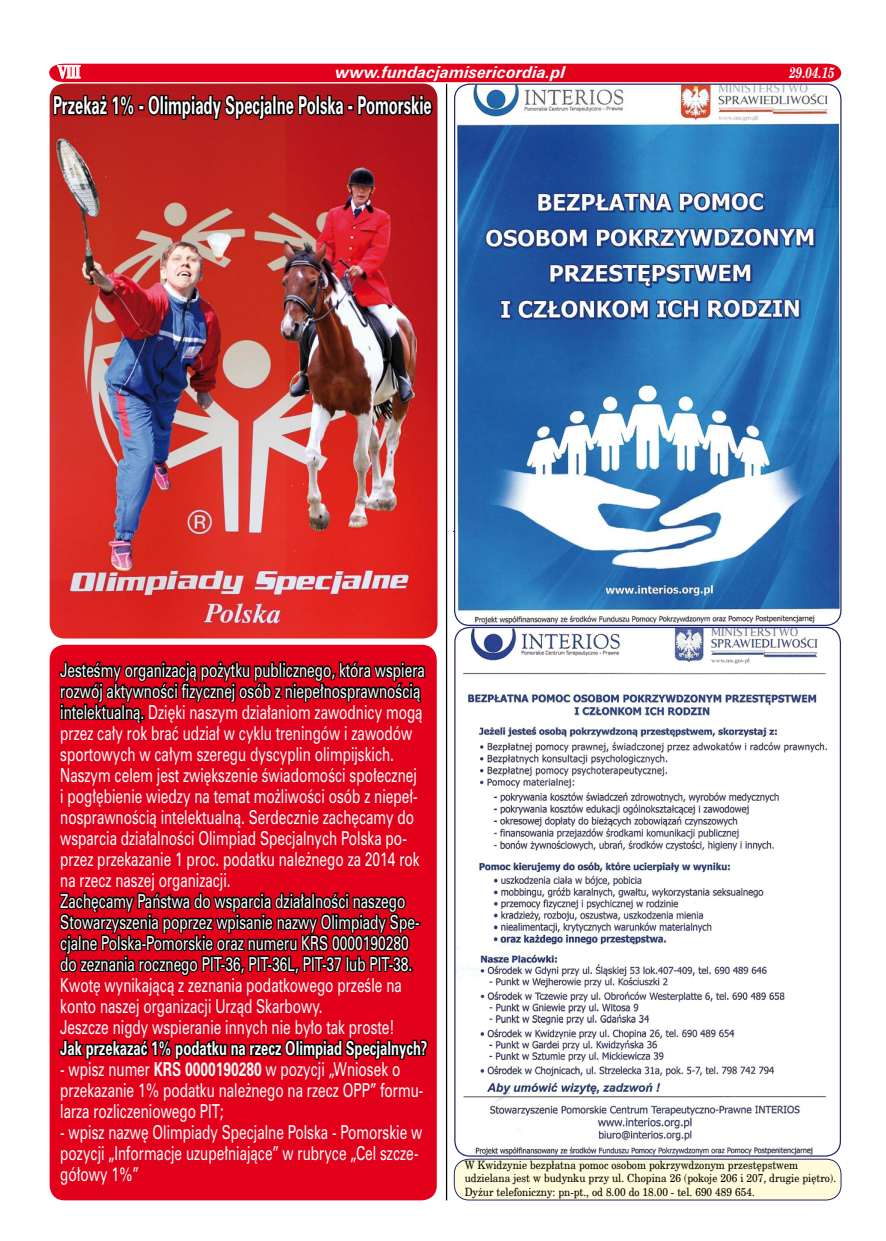
<style>
.page{position:relative;width:886px;height:1241px;background:#fff}
.page>*{position:absolute;margin:0;border:0;box-sizing:border-box;transform-origin:0 0}
.t1{font:700 22.5px "Zurich PL";color:#fff;scale:.61 1}
.t2{font:17.5px/21px "Zurich PL";color:#fff;scale:.72 1}
.t3{font:700 17.5px "Zurich PL";color:#fff;scale:.69 1}
.t4{font:700 17.5px "New Brunswick";color:#fff;scale:.7 1}
.t5{font:italic 700 15px "Zurich PL";color:#fff}
.t6{font:italic 700 15px "New Brunswick";color:#fff;scale:.75 1}
.t7{font:11.25px/13.5px "New Brunswick";color:#000;scale:.9 1}
.s1{font-weight:700}
</style>
<div class="page">
<hr style="left:446px;top:84px;width:1px;height:1116px;background:#000">
<hr style="left:453px;top:531px;width:388px;height:1px;background:#000">
<img style="left:455px;top:84px;width:386px;height:541px;border-radius:15px">
<img style="left:455px;top:627px;width:385px;height:528px;border-radius:15px">
<div style="left:454px;top:1158px;width:387px;height:41px;background:#fffbdb;border-radius:15px"></div>
<div style="left:454px;top:1158px;width:387px;height:42px;border:1px solid #202867;border-radius:15px"></div>
<div style="left:50px;top:644px;width:387px;height:556px;background:#e2001a;border-radius:15px"></div>
<img style="left:50px;top:83px;width:387px;height:555px;border-radius:15px">
<svg style="left:52px;top:93px;width:382px;height:29px;background:#5b0c0e"></svg>
<svg style="left:59px;top:661px;width:367px;height:63px"></svg>
<svg style="left:59px;top:892px;width:361px;height:84px"></svg>
<svg style="left:59px;top:1039px;width:370px;height:21px"></svg>
<svg style="left:49px;top:63px;width:792px;height:19px;background:#e30d26"></svg>
<p class="t4" style="left:58px;top:61px;width:34px">VIII</p>
<p class="t5" style="left:335px;top:62px;width:232px">www.fundacjamisericordia.pl</p>
<p class="t6" style="left:789px;top:63px;width:62px">29.04.15</p>
<p class="t1" style="left:53px;top:90px;width:622px">Przekaż 1% - Olimpiady Specjalne Polska - Pomorskie</p>
<p class="t2" style="left:60px;top:659px;width:508px">Jesteśmy organizacją pożytku publicznego, która wspiera rozwój aktywności fizycznej osób z niepełnosprawnością intelektualną. Dzięki naszym działaniom zawodnicy mogą przez cały rok brać udział w cyklu treningów i zawodów sportowych w całym szeregu dyscyplin olimpijskich.<br>Naszym celem jest zwiększenie świadomości społecznej<br>i pogłębienie wiedzy na temat możliwości osób z niepeł&shy;nosprawnością intelektualną. Serdecznie zachęcamy do wsparcia działalności Olimpiad Specjalnych Polska po&shy;przez przekazanie 1 proc. podatku należnego za 2014 rok na rzecz naszej organizacji.<br>Zachęcamy Państwa do wsparcia działalności naszego Stowarzyszenia poprzez wpisanie nazwy Olimpiady Spe&shy;cjalne Polska-Pomorskie oraz numeru KRS 0000190280 do zeznania rocznego PIT-36, PIT-36L, PIT-37 lub PIT-38.<br>Kwotę wynikającą z zeznania podatkowego prześle na konto naszej organizacji Urząd Skarbowy.<br>Jeszcze nigdy wspieranie innych nie było tak proste!</p>
<p class="t3" style="left:60px;top:1036px;width:534px">Jak przekazać 1% podatku na rzecz Olimpiad Specjalnych?</p>
<p class="t2" style="left:60px;top:1058px;width:506px">- wpisz numer <span class="s1">KRS 0000190280</span> w pozycji „Wniosek o przekazanie 1% podatku należnego na rzecz OPP” formu&shy;larza rozliczeniowego PIT;</p>
<p class="t2" style="left:60px;top:1121px;width:504px">- wpisz nazwę Olimpiady Specjalne Polska - Pomorskie w pozycji „Informacje uzupełniające” w rubryce „Cel szcze&shy;gółowy 1%”</p>
<p class="t7" style="left:465px;top:1157px;width:414px">W Kwidzynie bezpłatna pomoc osobom pokrzywdzonym przestępstwem udzielana jest w budynku przy ul. Chopina 26 (pokoje 206 i 207, drugie piętro).<br>Dyżur telefoniczny: pn-pt., od 8.00 do 18.00 - tel. 690 489 654.</p>
</div>
